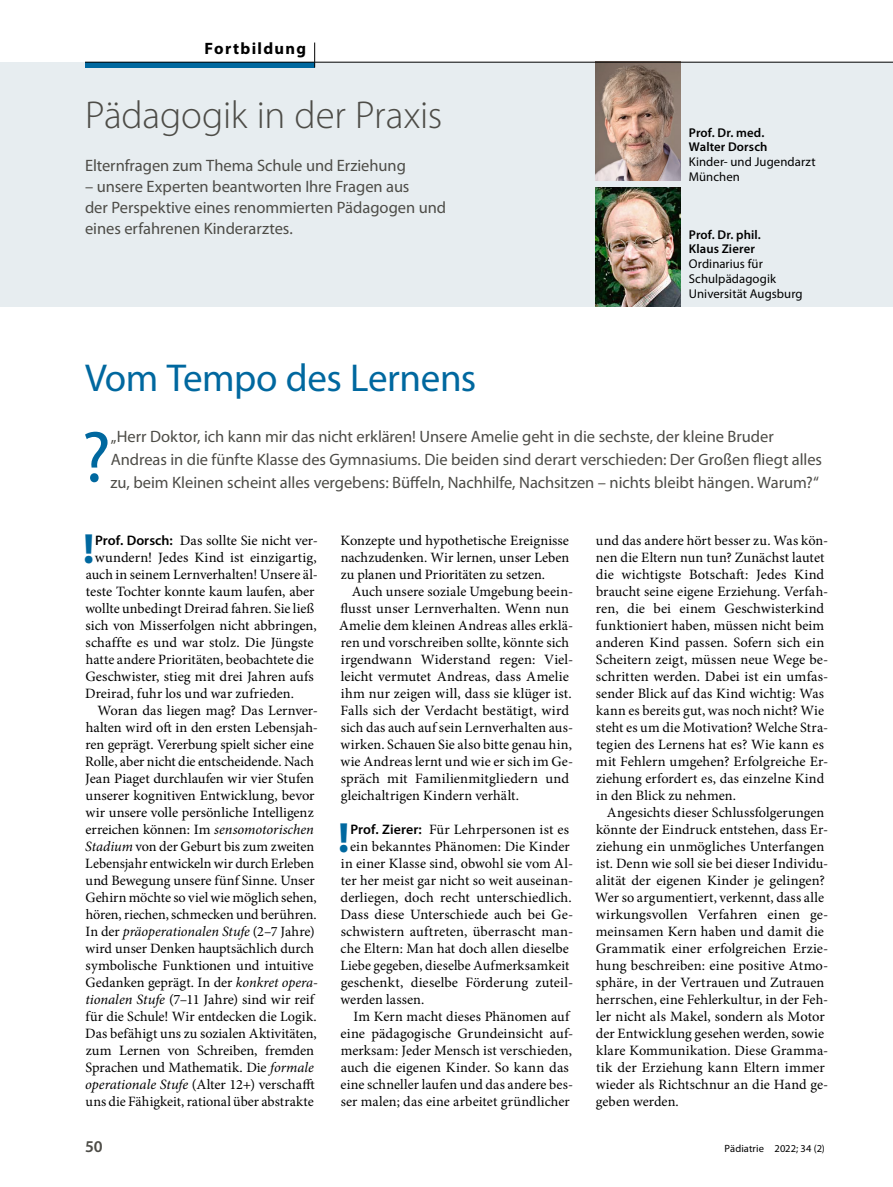
<style>
.page{position:relative;width:893px;height:1187px;background:#fff}
.page>*{position:absolute;margin:0;border:0;box-sizing:border-box;transform-origin:0 0}
.Trailer_3-row{font:72.6px "Myriad Pro";color:#00689f}
.Para_Antwort{font:700 42.45px "Myriad Pro";color:#00689f}
.NoXML_Title_3{font:300 39px "Myriad Pro";letter-spacing:-.005em;color:#4d4c47}
.Title_2{font:39px "Myriad Pro";letter-spacing:-.01em;color:#00689f}
.Trailer_3-row-2{font:16.5px/22.5px "Myriad Pro";letter-spacing:-.005em;color:#4d4c47}
.NoXML_Trailer_2-row{font:16.5px/21px "Myriad Pro";color:#4d4c47}
.t1{font:700 16.5px "Myriad Pro";letter-spacing:.08em;color:#000}
.t2{font:600 16.5px "Myriad Pro";color:#4d4c47}
.Para_Indent{font:14.25px/17px "Minion Pro";letter-spacing:.005em;color:#000}
.Para_Antwort-2{font:14.25px "Minion Pro";letter-spacing:.005em;color:#000}
.Para_Box_Author_Appe{font:12.75px/15px "Myriad Pro";letter-spacing:.005em;color:#000}
.Box_Heading_Author_P{font:600 12.75px/13.5px "Myriad Pro";letter-spacing:.01em;color:#000}
.t3{font:10.5px "Myriad Pro";letter-spacing:.01em;color:#000}
.s1{font-family:"Myriad Pro";font-weight:600;font-size:13.8px}
.s2{font-style:italic}
</style>
<div class="page">
<div style="left:0;top:62px;width:893px;height:244px;background:#e7edf0"></div>
<img style="left:595px;top:63px;width:85px;height:118px">
<img style="left:595px;top:187px;width:85px;height:119px">
<div style="left:85px;top:62px;width:230px;height:5px;background:#00689f"></div>
<hr style="left:85px;top:62px;width:230px;height:1px;background:#000">
<hr style="left:315px;top:62px;width:578px;height:1px;background:#000">
<svg style="left:314px;top:43px;width:1px;height:24px"></svg>
<p class="t1" style="left:204px;top:37px;width:103px">Fortbildung</p>
<p class="NoXML_Title_3" style="left:85px;top:94px;width:359px">Pädagogik in der Praxis</p>
<p class="NoXML_Trailer_2-row" style="left:85px;top:154px;width:322px">Elternfragen zum Thema Schule und Erziehung</p>
<p class="NoXML_Trailer_2-row" style="left:85px;top:175px;width:363px">– unsere Experten beantworten Ihre Fragen aus<br>der Perspektive eines renommierten Pädagogen und eines erfahrenen Kinderarztes.</p>
<p class="Box_Heading_Author_P" style="left:689px;top:126px;width:80px">Prof. Dr. med.<br>Walter Dorsch</p>
<p class="Para_Box_Author_Appe" style="left:689px;top:154px;width:128px">Kinder- und Jugendarzt<br>München</p>
<p class="Box_Heading_Author_P" style="left:689px;top:228px;width:73px">Prof. Dr. phil.<br>Klaus Zierer</p>
<p class="Para_Box_Author_Appe" style="left:689px;top:256px;width:115px">Ordinarius für<br>Schulpädagogik<br>Universität Augsburg</p>
<p class="Title_2" style="left:85px;top:354px;width:393px">Vom Tempo des Lernens</p>
<p class="Trailer_3-row" style="left:81px;top:412px;width:31px">?</p>
<p class="Trailer_3-row-2" style="left:111px;top:425px;width:713px">„Herr Doktor, ich kann mir das nicht erklären! Unsere Amelie geht in die sechste, der kleine Bruder<br>Andreas in die fünfte Klasse des Gymnasiums. Die beiden sind derart verschieden: Der Großen fliegt alles zu, beim Kleinen scheint alles vergebens: Büffeln, Nachhilfe, Nachsitzen – nichts bleibt hängen. Warum?“</p>
<p class="Para_Antwort" style="left:83px;top:521px;width:13px">!</p>
<p class="Para_Antwort-2" style="left:95px;top:530px;width:224px"><span class="s1">Prof. Dorsch:</span> Das sollte Sie nicht ver-</p>
<p class="Para_Antwort-2" style="left:95px;top:547px;width:224px">wundern! Jedes Kind ist einzigartig,</p>
<p class="Para_Antwort-2" style="left:86px;top:564px;width:234px">auch in seinem Lernverhalten! Unsere äl-</p>
<p class="Para_Antwort-2" style="left:86px;top:581px;width:230px">teste Tochter konnte kaum laufen, aber</p>
<p class="Para_Antwort-2" style="left:85px;top:598px;width:230px">wollte unbedingt Dreirad fahren. Sie ließ</p>
<p class="Para_Antwort-2" style="left:86px;top:615px;width:233px">sich von Misserfolgen nicht abbringen,</p>
<p class="Para_Antwort-2" style="left:86px;top:632px;width:230px">schaffte es und war stolz. Die Jüngste</p>
<p class="Para_Antwort-2" style="left:86px;top:649px;width:230px">hatte andere Prioritäten, beobachtete die</p>
<p class="Para_Antwort-2" style="left:85px;top:666px;width:230px">Geschwister, stieg mit drei Jahren aufs</p>
<p class="Para_Antwort-2" style="left:85px;top:683px;width:210px">Dreirad, fuhr los und war zufrieden.</p>
<p class="Para_Indent" style="left:85px;top:701px;width:234px;text-indent:12px">Woran das liegen mag? Das Lernver&shy;halten wird oft in den ersten Lebensjah&shy;ren geprägt. Vererbung spielt sicher eine Rolle, aber nicht die entscheidende. Nach Jean Piaget durchlaufen wir vier Stufen unserer kognitiven Entwicklung, bevor wir unsere volle persönliche Intelligenz erreichen können: Im <span class="s2">sensomotorischen Stadium</span> von der Geburt bis zum zweiten Lebensjahr entwickeln wir durch Erleben und Bewegung unsere fünf Sinne. Unser Gehirn möchte so viel wie möglich sehen, hören, riechen, schmecken und berühren.<br>In der <span class="s2">präoperationalen Stufe</span> (2–7 Jahre) wird unser Denken hauptsächlich durch symbolische Funktionen und intuitive Gedanken geprägt. In der <span class="s2">konkret opera&shy;tionalen Stufe</span> (7–11 Jahre) sind wir reif für die Schule! Wir entdecken die Logik.<br>Das befähigt uns zu sozialen Aktivitäten, zum Lernen von Schreiben, fremden Sprachen und Mathematik. Die <span class="s2">formale operationale Stufe</span> (Alter 12+) verschafft uns die Fähigkeit, rational über abstrakte</p>
<p class="Para_Indent" style="left:341px;top:531px;width:230px;text-align:justify">Konzepte und hypothetische Ereignisse nachzudenken. Wir lernen, unser Leben zu planen und Prioritäten zu setzen.</p>
<p class="Para_Indent" style="left:339px;top:582px;width:236px;text-indent:13px">Auch unsere soziale Umgebung beein&shy;flusst unser Lernverhalten. Wenn nun Amelie dem kleinen Andreas alles erklä&shy;ren und vorschreiben sollte, könnte sich irgendwann Widerstand regen: Viel&shy;leicht vermutet Andreas, dass Amelie ihm nur zeigen will, dass sie klüger ist.<br>Falls sich der Verdacht bestätigt, wird sich das auch auf sein Lernverhalten aus&shy;wirken. Schauen Sie also bitte genau hin, wie Andreas lernt und wie er sich im Ge&shy;spräch mit Familienmitgliedern und gleichaltrigen Kindern verhält.</p>
<p class="Para_Antwort" style="left:338px;top:810px;width:13px">!</p>
<p class="Para_Antwort-2" style="left:350px;top:819px;width:220px"><span class="s1">Prof. Zierer:</span> Für Lehrpersonen ist es</p>
<p class="Para_Antwort-2" style="left:350px;top:836px;width:221px">ein bekanntes Phänomen: Die Kinder</p>
<p class="Para_Antwort-2" style="left:341px;top:853px;width:234px">in einer Klasse sind, obwohl sie vom Al-</p>
<p class="Para_Antwort-2" style="left:341px;top:870px;width:234px">ter her meist gar nicht so weit auseinan-</p>
<p class="Para_Antwort-2" style="left:341px;top:887px;width:233px">derliegen, doch recht unterschiedlich.</p>
<p class="Para_Antwort-2" style="left:340px;top:904px;width:234px">Dass diese Unterschiede auch bei Ge-</p>
<p class="Para_Antwort-2" style="left:341px;top:921px;width:234px">schwistern auftreten, überrascht man-</p>
<p class="Para_Antwort-2" style="left:341px;top:938px;width:230px">che Eltern: Man hat doch allen dieselbe</p>
<p class="Para_Antwort-2" style="left:340px;top:955px;width:230px">Liebe gegeben, dieselbe Aufmerksamkeit</p>
<p class="Para_Antwort-2" style="left:341px;top:972px;width:234px">geschenkt, dieselbe Förderung zuteil-</p>
<p class="Para_Antwort-2" style="left:341px;top:989px;width:85px">werden lassen.</p>
<p class="Para_Indent" style="left:341px;top:1008px;width:234px;text-indent:13px">Im Kern macht dieses Phänomen auf eine pädagogische Grundeinsicht auf&shy;merksam: Jeder Mensch ist verschieden, auch die eigenen Kinder. So kann das eine schneller laufen und das andere bes&shy;ser malen; das eine arbeitet gründlicher</p>
<p class="Para_Indent" style="left:596px;top:531px;width:234px">und das andere hört besser zu. Was kön&shy;nen die Eltern nun tun? Zunächst lautet die wichtigste Botschaft: Jedes Kind braucht seine eigene Erziehung. Verfah&shy;ren, die bei einem Geschwisterkind funktioniert haben, müssen nicht beim anderen Kind passen. Sofern sich ein Scheitern zeigt, müssen neue Wege be&shy;schritten werden. Dabei ist ein umfas&shy;sender Blick auf das Kind wichtig: Was kann es bereits gut, was noch nicht? Wie steht es um die Motivation? Welche Stra&shy;tegien des Lernens hat es? Wie kann es mit Fehlern umgehen? Erfolgreiche Er&shy;ziehung erfordert es, das einzelne Kind in den Blick zu nehmen.</p>
<p class="Para_Indent" style="left:595px;top:803px;width:235px;text-indent:12px">Angesichts dieser Schlussfolgerungen könnte der Eindruck entstehen, dass Er&shy;ziehung ein unmögliches Unterfangen ist. Denn wie soll sie bei dieser Individu&shy;alität der eigenen Kinder je gelingen?<br>Wer so argumentiert, verkennt, dass alle wirkungsvollen Verfahren einen ge&shy;meinsamen Kern haben und damit die Grammatik einer erfolgreichen Erzie&shy;hung beschreiben: eine positive Atmo&shy;sphäre, in der Vertrauen und Zutrauen herrschen, eine Fehlerkultur, in der Feh&shy;ler nicht als Makel, sondern als Motor der Entwicklung gesehen werden, sowie klare Kommunikation. Diese Gramma&shy;tik der Erziehung kann Eltern immer wieder als Richtschnur an die Hand ge&shy;geben werden.</p>
<p class="t2" style="left:85px;top:1135px;width:19px">50</p>
<p class="t3" style="left:724px;top:1141px;width:102px">Pädiatrie 2022; 34 (2)</p>
</div>
